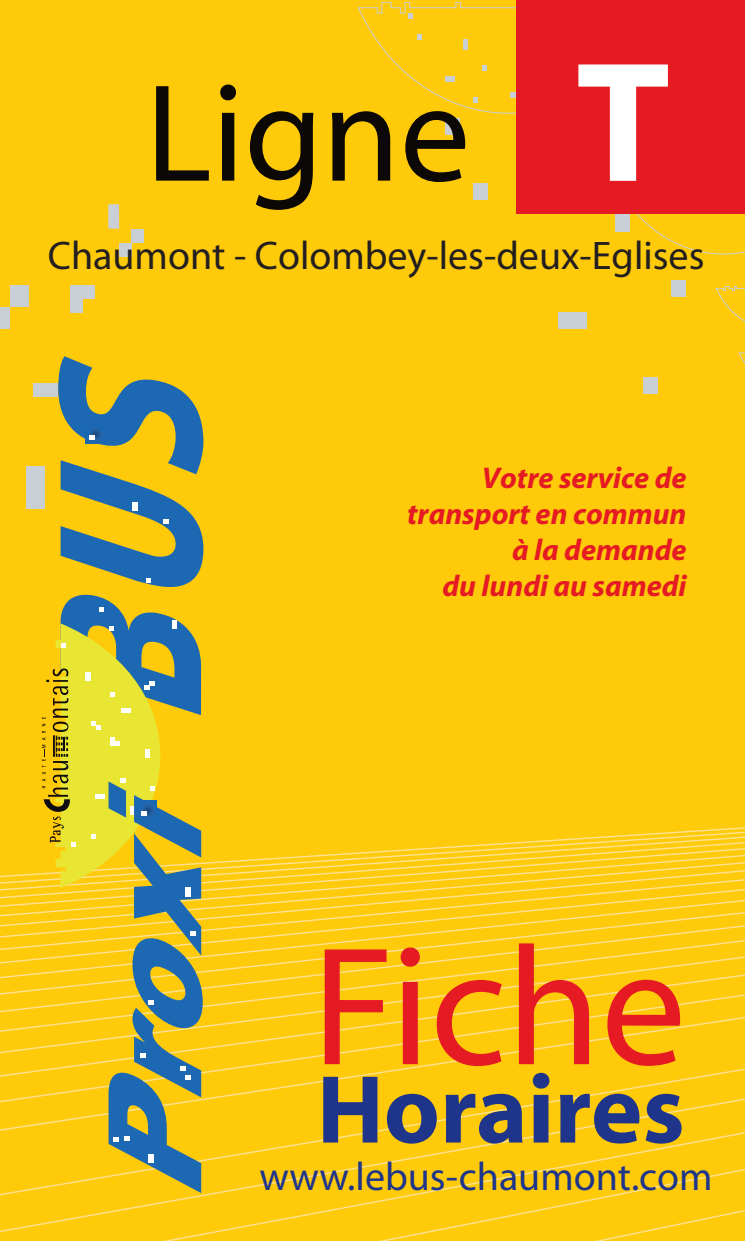
<style>
.page{position:relative;width:745px;height:1241px;background:#fff}
.page>*{position:absolute;margin:0;border:0;box-sizing:border-box;transform-origin:0 0}
.t1{font:700 172.5px "Myriad";color:#fff}
.t2{font:170px "Myriad";color:#e51a23}
.t3{font:140px "Myriad";color:#0c0806}
.t4{font:700 97.5px "Myriad";color:#1e358b}
.t5{font:40px "Myriad";color:#231f20}
.t6{font:40px "Myriad Pro";color:#1e358b}
.t7{font:italic 700 30px/36px "Myriad";color:#e51a23;text-align:right}
</style>
<div class="page">
<div style="left:0;top:0;width:744px;height:1240px;background:#feca0a"></div>
<svg style="left:0;top:1221px;width:698px;height:19px"></svg>
<svg style="left:0;top:1190px;width:744px;height:31px"></svg>
<svg style="left:24px;top:1160px;width:720px;height:30px"></svg>
<svg style="left:203px;top:1133px;width:541px;height:27px"></svg>
<svg style="left:0;top:1108px;width:744px;height:25px"></svg>
<svg style="left:0;top:1085px;width:744px;height:23px"></svg>
<svg style="left:0;top:1064px;width:744px;height:21px"></svg>
<svg style="left:0;top:1045px;width:567px;height:19px"></svg>
<svg style="left:0;top:1028px;width:680px;height:17px"></svg>
<svg style="left:0;top:1011px;width:744px;height:17px"></svg>
<svg style="left:0;top:997px;width:736px;height:14px"></svg>
<svg style="left:0;top:983px;width:744px;height:14px"></svg>
<svg style="left:0;top:971px;width:744px;height:12px"></svg>
<svg style="left:0;top:960px;width:727px;height:11px"></svg>
<svg style="left:0;top:949px;width:744px;height:11px"></svg>
<svg style="left:0;top:940px;width:744px;height:9px"></svg>
<svg style="left:0;top:827px;width:744px;height:113px"></svg>
<svg style="left:0;top:831px;width:744px;height:52px"></svg>
<div style="left:10px;top:285px;width:19px;height:22px;background:#cacfd5"></div>
<div style="left:0;top:307px;width:10px;height:21px;background:#cacfd5"></div>
<div style="left:26px;top:466px;width:19px;height:43px;background:#cacfd5"></div>
<div style="left:108px;top:204px;width:11px;height:25px;background:#cacfd5"></div>
<div style="left:33px;top:382px;width:25px;height:14px;background:#cacfd5"></div>
<div style="left:131px;top:229px;width:13px;height:14px;background:#cacfd5"></div>
<div style="left:119px;top:243px;width:12px;height:14px;background:#cacfd5"></div>
<div style="left:70px;top:285px;width:12px;height:28px;background:#cacfd5"></div>
<div style="left:82px;top:285px;width:13px;height:14px;background:#cacfd5"></div>
<svg style="left:738px;top:352px;width:6px;height:11px"></svg>
<svg style="left:715px;top:286px;width:29px;height:36px"></svg>
<svg style="left:611px;top:213px;width:133px;height:42px"></svg>
<div style="left:473px;top:183px;width:14px;height:16px;background:#cacfd5"></div>
<div style="left:614px;top:199px;width:15px;height:32px;background:#cacfd5"></div>
<div style="left:558px;top:312px;width:28px;height:16px;background:#cacfd5"></div>
<div style="left:671px;top:280px;width:14px;height:16px;background:#cacfd5"></div>
<div style="left:643px;top:377px;width:14px;height:16px;background:#cacfd5"></div>
<svg style="left:358px;top:2px;width:158px;height:133px"></svg>
<div style="left:516px;top:0;width:228px;height:213px;background:#e51a23"></div>
<svg style="left:42px;top:356px;width:161px;height:836px"></svg>
<div style="left:149px;top:1154px;width:5px;height:8px;background:#fff"></div>
<p class="t1" style="left:575px;top:34px;width:96px">T</p>
<p class="t3" style="left:145px;top:64px;width:326px">Ligne</p>
<p class="t5" style="left:48px;top:236px;width:657px">Chaumont - Colombey-les-deux-Eglises</p>
<p class="t7" style="left:407px;top:460px;width:281px">Votre service de transport en commun à la demande<br>du lundi au samedi</p>
<p class="t2" style="left:312px;top:922px;width:375px">Fiche</p>
<p class="t4" style="left:316px;top:1059px;width:369px">Horaires</p>
<p class="t6" style="left:259px;top:1151px;width:454px">www.lebus-chaumont.com</p>
</div>
